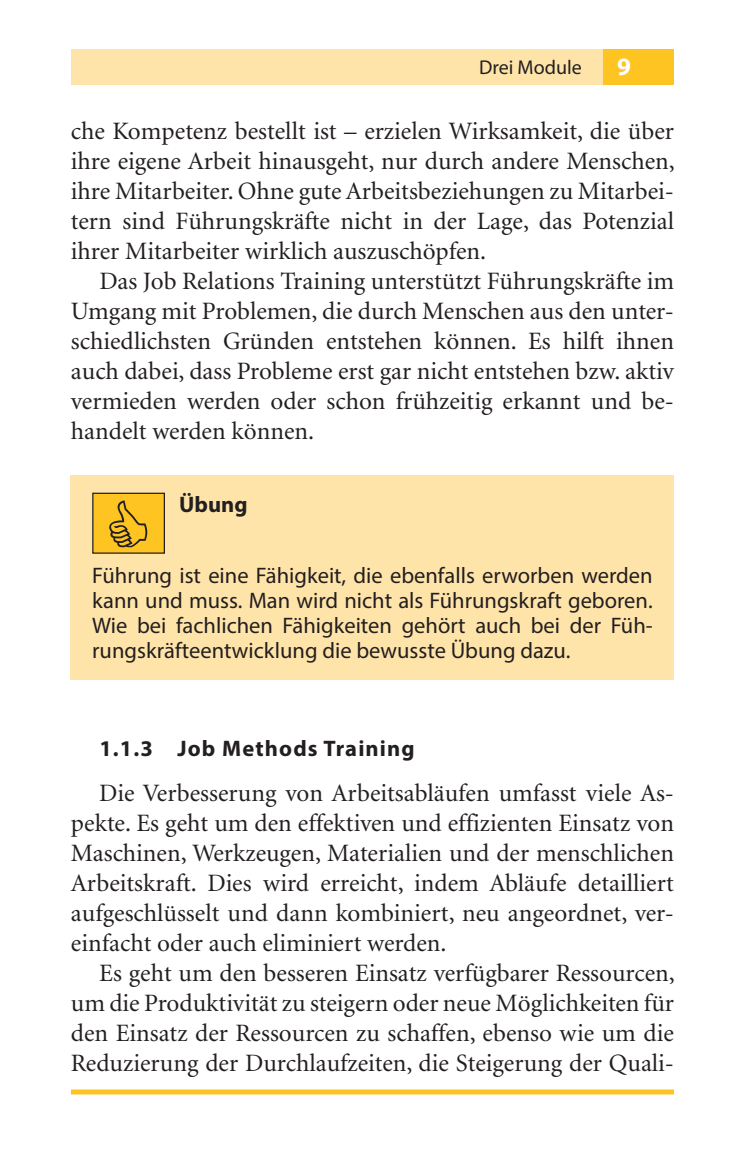
<style>
.page{position:relative;width:745px;height:1170px;background:#fff}
.page>*{position:absolute;margin:0;border:0;box-sizing:border-box;transform-origin:0 0}
.t1{font:25px/30px "Minion";color:#231f20;text-align:justify}
.t2{font:700 25px "Myriad Pro";color:#fff}
.t3{font:22.5px/25px "Myriad Pro";color:#231f20;text-align:justify}
.t4{font:700 22.5px "Myriad Pro";letter-spacing:.05em;color:#231f20}
.t5{font:20px "Myriad Pro";color:#231f20}
</style>
<div class="page">
<div style="left:71px;top:50px;width:531px;height:35px;background:#ffe4aa"></div>
<div style="left:602px;top:50px;width:71px;height:35px;background:#fec422"></div>
<div style="left:71px;top:1089px;width:602px;height:5px;background:#fec422"></div>
<div style="left:71px;top:475px;width:602px;height:204px;background:#ffe4aa"></div>
<div style="left:93px;top:493px;width:71px;height:60px;background:#fec422"></div>
<svg style="left:109px;top:500px;width:38px;height:47px"></svg>
<div style="left:92px;top:492px;width:73px;height:61px;border:1px solid #231f20"></div>
<p class="t5" style="left:478px;top:55px;width:104px">Drei Module</p>
<p class="t2" style="left:617px;top:50px;width:15px">9</p>
<p class="t1" style="left:71px;top:117px;width:605px">che Kompetenz bestellt ist – erzielen Wirksamkeit, die über ihre eigene Arbeit hinausgeht, nur durch andere Menschen, ihre Mitarbeiter. Ohne gute Arbeitsbeziehungen zu Mitarbei&shy;tern sind Führungskräfte nicht in der Lage, das Potenzial ihrer Mitarbeiter wirklich auszuschöpfen.</p>
<p class="t1" style="left:71px;top:267px;width:604px;text-indent:28px">Das Job Relations Training unterstützt Führungskräfte im Umgang mit Problemen, die durch Menschen aus den unter&shy;schiedlichsten Gründen entstehen können. Es hilft ihnen auch dabei, dass Probleme erst gar nicht entstehen bzw. aktiv vermieden werden oder schon frühzeitig erkannt und be&shy;handelt werden können.</p>
<p class="t4" style="left:179px;top:489px;width:70px">Übung</p>
<p class="t3" style="left:92px;top:562px;width:561px">Führung ist eine Fähigkeit, die ebenfalls erworben werden kann und muss. Man wird nicht als Führungskraft geboren.<br>Wie bei fachlichen Fähigkeiten gehört auch bei der Füh&shy;rungskräfteentwicklung die bewusste Übung dazu.</p>
<p class="t4" style="left:99px;top:733px;width:317px">1.1.3 Job Methods Training</p>
<p class="t1" style="left:71px;top:778px;width:604px;text-indent:28px">Die Verbesserung von Arbeitsabläufen umfasst viele As&shy;pekte. Es geht um den effektiven und effizienten Einsatz von Maschinen, Werkzeugen, Materialien und der menschlichen Arbeitskraft. Dies wird erreicht, indem Abläufe detailliert aufgeschlüsselt und dann kombiniert, neu angeordnet, ver&shy;einfacht oder auch eliminiert werden.</p>
<p class="t1" style="left:71px;top:958px;width:605px;text-indent:28px">Es geht um den besseren Einsatz verfügbarer Ressourcen, um die Produktivität zu steigern oder neue Möglichkeiten für den Einsatz der Ressourcen zu schaffen, ebenso wie um die Reduzierung der Durchlaufzeiten, die Steigerung der Quali-</p>
</div>
